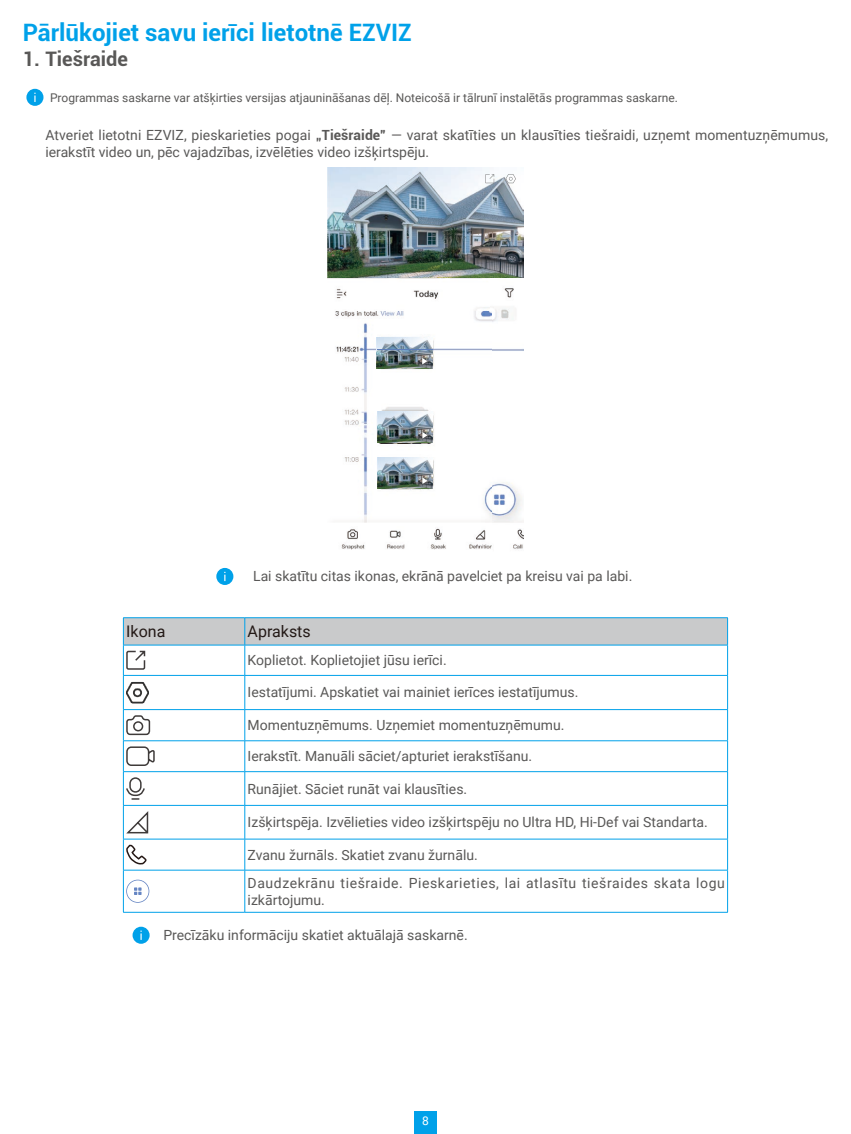
<style>
.page{position:relative;width:851px;height:1134px;background:#fff}
.page>*{position:absolute;margin:0;border:0;box-sizing:border-box;transform-origin:0 0}
.t1{font:700 24px "Roboto";color:#00a1e9}
.t2{font:700 20px "Roboto";color:#595857}
.t3{font:16px "Roboto";color:#231916}
.t4{font:14px/16.8px "Roboto";color:#595857}
.t5{font:14px/28.2px "Roboto";letter-spacing:.04em;color:#595857}
.t6{font:12px "Roboto";color:#595857}
.t7{font:12px "Roboto";color:#fff}
.s1{font-weight:700}
</style>
<div class="page">
<div style="left:414px;top:1111px;width:23px;height:23px;background:#00a1e9"></div>
<div style="left:26px;top:89px;width:17px;height:17px;background:#00a1e9;border-radius:50%"></div>
<svg style="left:34px;top:93px;width:2px;height:9px"></svg>
<img style="left:327px;top:167px;width:196px;height:383px">
<img style="left:327px;top:168px;width:196px;height:110px">
<img style="left:377px;top:338px;width:55px;height:31px">
<svg style="left:422px;top:358px;width:5px;height:6px"></svg>
<img style="left:377px;top:412px;width:55px;height:31px">
<svg style="left:422px;top:432px;width:5px;height:6px"></svg>
<img style="left:377px;top:457px;width:55px;height:31px">
<svg style="left:422px;top:477px;width:5px;height:7px"></svg>
<hr style="left:377px;top:349px;width:55px;height:1px;background:#5e7eb9">
<svg style="left:485px;top:174px;width:9px;height:9px"></svg>
<svg style="left:505px;top:174px;width:11px;height:9px"></svg>
<svg style="left:216px;top:568px;width:17px;height:17px"></svg>
<hr style="left:123px;top:617px;width:122px;height:1px;background:#00a1e9">
<hr style="left:245px;top:617px;width:482px;height:1px;background:#00a1e9">
<hr style="left:123px;top:645px;width:1px;height:30px;background:#00a1e9">
<hr style="left:123px;top:676px;width:1px;height:33px;background:#00a1e9">
<hr style="left:123px;top:710px;width:1px;height:30px;background:#00a1e9">
<hr style="left:123px;top:741px;width:1px;height:30px;background:#00a1e9">
<hr style="left:123px;top:772px;width:1px;height:33px;background:#00a1e9">
<hr style="left:123px;top:806px;width:1px;height:33px;background:#00a1e9">
<hr style="left:123px;top:839px;width:1px;height:31px;background:#00a1e9">
<hr style="left:123px;top:870px;width:1px;height:42px;background:#00a1e9">
<hr style="left:244px;top:645px;width:1px;height:30px;background:#00a1e9">
<hr style="left:727px;top:645px;width:1px;height:30px;background:#00a1e9">
<hr style="left:244px;top:676px;width:1px;height:33px;background:#00a1e9">
<hr style="left:727px;top:676px;width:1px;height:33px;background:#00a1e9">
<hr style="left:244px;top:710px;width:1px;height:30px;background:#00a1e9">
<hr style="left:727px;top:710px;width:1px;height:30px;background:#00a1e9">
<hr style="left:244px;top:741px;width:1px;height:30px;background:#00a1e9">
<hr style="left:727px;top:741px;width:1px;height:30px;background:#00a1e9">
<hr style="left:244px;top:772px;width:1px;height:33px;background:#00a1e9">
<hr style="left:727px;top:772px;width:1px;height:33px;background:#00a1e9">
<hr style="left:244px;top:806px;width:1px;height:33px;background:#00a1e9">
<hr style="left:727px;top:806px;width:1px;height:33px;background:#00a1e9">
<hr style="left:244px;top:839px;width:1px;height:31px;background:#00a1e9">
<hr style="left:727px;top:839px;width:1px;height:31px;background:#00a1e9">
<hr style="left:244px;top:870px;width:1px;height:42px;background:#00a1e9">
<hr style="left:727px;top:870px;width:1px;height:42px;background:#00a1e9">
<hr style="left:123px;top:675px;width:122px;height:1px;background:#00a1e9">
<hr style="left:245px;top:675px;width:482px;height:1px;background:#00a1e9">
<hr style="left:123px;top:709px;width:122px;height:1px;background:#00a1e9">
<hr style="left:245px;top:709px;width:482px;height:1px;background:#00a1e9">
<hr style="left:123px;top:740px;width:122px;height:1px;background:#00a1e9">
<hr style="left:245px;top:740px;width:482px;height:1px;background:#00a1e9">
<hr style="left:123px;top:771px;width:122px;height:1px;background:#00a1e9">
<hr style="left:245px;top:771px;width:482px;height:1px;background:#00a1e9">
<hr style="left:123px;top:805px;width:122px;height:1px;background:#00a1e9">
<hr style="left:245px;top:805px;width:482px;height:1px;background:#00a1e9">
<hr style="left:123px;top:839px;width:122px;height:1px;background:#00a1e9">
<hr style="left:245px;top:839px;width:482px;height:1px;background:#00a1e9">
<hr style="left:123px;top:870px;width:122px;height:1px;background:#00a1e9">
<hr style="left:245px;top:870px;width:482px;height:1px;background:#00a1e9">
<hr style="left:123px;top:912px;width:122px;height:1px;background:#00a1e9">
<hr style="left:245px;top:912px;width:482px;height:1px;background:#00a1e9">
<svg style="left:123px;top:618px;width:605px;height:52px"></svg>
<img style="left:126px;top:681px;width:22px;height:23px">
<svg style="left:125px;top:709px;width:26px;height:27px"></svg>
<svg style="left:126px;top:746px;width:29px;height:20px"></svg>
<div style="left:129px;top:777px;width:13px;height:16px;border:2px solid #3f3b3a;border-radius:5px"></div>
<svg style="left:126px;top:787px;width:19px;height:13px"></svg>
<svg style="left:126px;top:811px;width:23px;height:23px"></svg>
<svg style="left:126px;top:844px;width:21px;height:21px"></svg>
<svg style="left:126px;top:880px;width:23px;height:23px"></svg>
<div style="left:127px;top:880px;width:21px;height:22px;background:#fff;border-radius:50%"></div>
<svg style="left:134px;top:887px;width:7px;height:8px"></svg>
<div style="left:132px;top:927px;width:18px;height:17px;background:#00a1e9;border-radius:50%"></div>
<svg style="left:140px;top:931px;width:2px;height:9px"></svg>
<h1 class="t1" style="left:23px;top:15px;width:390px">Pārlūkojiet savu ierīci lietotnē EZVIZ</h1>
<h2 class="t2" style="left:23px;top:45px;width:107px">1. Tiešraide</h2>
<p class="t6" style="left:50px;top:89px;width:629px">Programmas saskarne var atšķirties versijas atjaunināšanas dēļ. Noteicošā ir tālrunī instalētās programmas saskarne.</p>
<p class="t4" style="left:45px;top:126px;width:784px">Atveriet lietotni EZVIZ, pieskarieties pogai <span class="s1">„Tiešraide”</span> — varat skatīties un klausīties tiešraidi, uzņemt momentuzņēmumus, ierakstīt video un, pēc vajadzības, izvēlēties video izšķirtspēju.</p>
<p class="t4" style="left:253px;top:567px;width:380px">Lai skatītu citas ikonas, ekrānā pavelciet pa kreisu vai pa labi.</p>
<p class="t3" style="left:126px;top:620px;width:41px">Ikona</p>
<p class="t3" style="left:247px;top:620px;width:65px">Apraksts</p>
<p class="t4" style="left:247px;top:651px;width:200px">Koplietot. Koplietojiet jūsu ierīci.</p>
<p class="t4" style="left:247px;top:684px;width:332px">Iestatījumi. Apskatiet vai mainiet ierīces iestatījumus.</p>
<p class="t4" style="left:247px;top:716px;width:318px">Momentuzņēmums. Uzņemiet momentuzņēmumu.</p>
<p class="t4" style="left:247px;top:747px;width:286px">Ierakstīt. Manuāli sāciet/apturiet ierakstīšanu.</p>
<p class="t4" style="left:247px;top:780px;width:221px">Runājiet. Sāciet runāt vai klausīties.</p>
<p class="t4" style="left:247px;top:813px;width:461px">Izšķirtspēja. Izvēlieties video izšķirtspēju no Ultra HD, Hi-Def vai Standarta.</p>
<p class="t5" style="left:247px;top:840px;width:478px">Zvanu žurnāls. Skatiet zvanu žurnālu.<br>Daudzekrānu tiešraide. Pieskarieties, lai atlasītu tiešraides skata logu</p>
<p class="t4" style="left:247px;top:891px;width:79px">izkārtojumu.</p>
<p class="t4" style="left:163px;top:926px;width:306px">Precīzāku informāciju skatiet aktuālajā saskarnē.</p>
<p class="t7" style="left:422px;top:1112px;width:8px">8</p>
</div>
